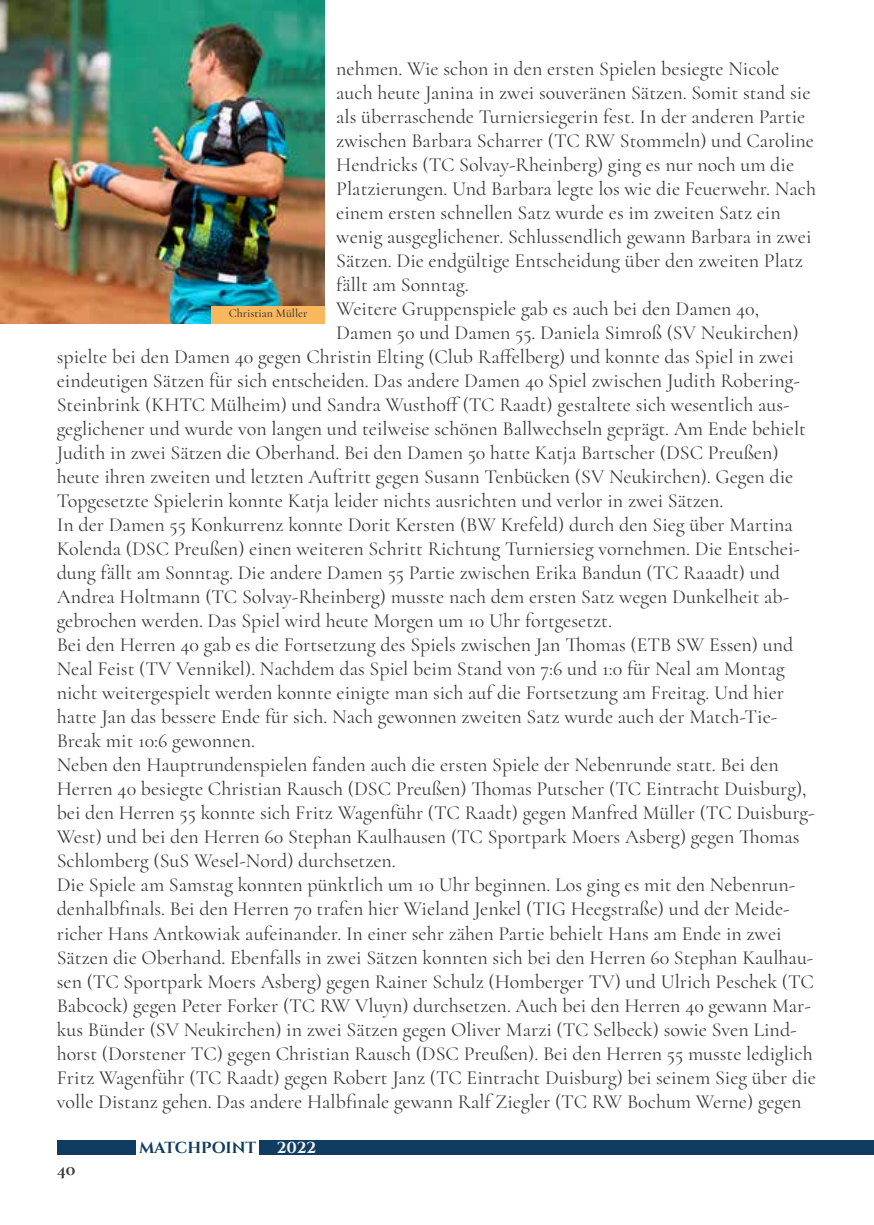
<style>
.page{position:relative;width:874px;height:1225px;background:#fff}
.page>*{position:absolute;margin:0;border:0;box-sizing:border-box;transform-origin:0 0}
.t1{font:20px "Cormorant";color:#363635}
.t2{font:700 20px "Cormorant";color:#363635}
.t3{font:700 16px "Cinzel";color:#103c61}
.t4{font:700 16px "Cinzel";color:#f4f0ed}
.t5{font:500 12px "Cormorant";color:#363635}
</style>
<div class="page">
<img style="left:0;top:0;width:325px;height:323px">
<div style="left:57px;top:1140px;width:79px;height:14px;background:#103c61"></div>
<div style="left:259px;top:1140px;width:614px;height:14px;background:#103c61"></div>
<div style="left:211px;top:306px;width:114px;height:17px;background:#f9b75e"></div>
<p class="t1" style="left:336px;top:57px;width:444px">nehmen. Wie schon in den ersten Spielen besiegte Nicole</p>
<p class="t1" style="left:336px;top:81px;width:475px">auch heute Janina in zwei souveränen Sätzen. Somit stand sie</p>
<p class="t1" style="left:336px;top:105px;width:470px">als überraschende Turniersiegerin fest. In der anderen Partie</p>
<p class="t1" style="left:336px;top:129px;width:479px">zwischen Barbara Scharrer (TC RW Stommeln) und Caroline</p>
<p class="t1" style="left:336px;top:153px;width:459px">Hendricks (TC Solvay-Rheinberg) ging es nur noch um die</p>
<p class="t1" style="left:336px;top:177px;width:481px">Platzierungen. Und Barbara legte los wie die Feuerwehr. Nach</p>
<p class="t1" style="left:336px;top:201px;width:446px">einem ersten schnellen Satz wurde es im zweiten Satz ein</p>
<p class="t1" style="left:336px;top:225px;width:476px">wenig ausgeglichener. Schlussendlich gewann Barbara in zwei</p>
<p class="t1" style="left:336px;top:249px;width:468px">Sätzen. Die endgültige Entscheidung über den zweiten Platz</p>
<p class="t1" style="left:336px;top:273px;width:134px">fällt am Sonntag.</p>
<p class="t1" style="left:336px;top:297px;width:424px">Weitere Gruppenspiele gab es auch bei den Damen 40,</p>
<p class="t1" style="left:336px;top:321px;width:463px">Damen 50 und Damen 55. Daniela Simroß (SV Neukirchen)</p>
<p class="t1" style="left:57px;top:345px;width:738px">spielte bei den Damen 40 gegen Christin Elting (Club Raffelberg) und konnte das Spiel in zwei</p>
<p class="t1" style="left:57px;top:369px;width:744px">eindeutigen Sätzen für sich entscheiden. Das andere Damen 40 Spiel zwischen Judith Robering-</p>
<p class="t1" style="left:57px;top:393px;width:734px">Steinbrink (KHTC Mülheim) und Sandra Wusthoff (TC Raadt) gestaltete sich wesentlich aus-</p>
<p class="t1" style="left:57px;top:417px;width:750px">geglichener und wurde von langen und teilweise schönen Ballwechseln geprägt. Am Ende behielt</p>
<p class="t1" style="left:57px;top:441px;width:723px">Judith in zwei Sätzen die Oberhand. Bei den Damen 50 hatte Katja Bartscher (DSC Preußen)</p>
<p class="t1" style="left:57px;top:465px;width:737px">heute ihren zweiten und letzten Auftritt gegen Susann Tenbücken (SV Neukirchen). Gegen die</p>
<p class="t1" style="left:57px;top:489px;width:667px">Topgesetzte Spielerin konnte Katja leider nichts ausrichten und verlor in zwei Sätzen.</p>
<p class="t1" style="left:57px;top:513px;width:737px">In der Damen 55 Konkurrenz konnte Dorit Kersten (BW Krefeld) durch den Sieg über Martina</p>
<p class="t1" style="left:57px;top:537px;width:744px">Kolenda (DSC Preußen) einen weiteren Schritt Richtung Turniersieg vornehmen. Die Entschei-</p>
<p class="t1" style="left:57px;top:561px;width:724px">dung fällt am Sonntag. Die andere Damen 55 Partie zwischen Erika Bandun (TC Raaadt) und</p>
<p class="t1" style="left:57px;top:585px;width:733px">Andrea Holtmann (TC Solvay-Rheinberg) musste nach dem ersten Satz wegen Dunkelheit ab-</p>
<p class="t1" style="left:57px;top:609px;width:556px">gebrochen werden. Das Spiel wird heute Morgen um 10 Uhr fortgesetzt.</p>
<p class="t1" style="left:57px;top:633px;width:737px">Bei den Herren 40 gab es die Fortsetzung des Spiels zwischen Jan Thomas (ETB SW Essen) und</p>
<p class="t1" style="left:57px;top:657px;width:729px">Neal Feist (TV Vennikel). Nachdem das Spiel beim Stand von 7:6 und 1:0 für Neal am Montag</p>
<p class="t1" style="left:57px;top:681px;width:728px">nicht weitergespielt werden konnte einigte man sich auf die Fortsetzung am Freitag. Und hier</p>
<p class="t1" style="left:57px;top:705px;width:721px">hatte Jan das bessere Ende für sich. Nach gewonnen zweiten Satz wurde auch der Match-Tie-</p>
<p class="t1" style="left:57px;top:729px;width:200px">Break mit 10:6 gewonnen.</p>
<p class="t1" style="left:57px;top:753px;width:723px">Neben den Hauptrundenspielen fanden auch die ersten Spiele der Nebenrunde statt. Bei den</p>
<p class="t1" style="left:57px;top:777px;width:751px">Herren 40 besiegte Christian Rausch (DSC Preußen) Thomas Putscher (TC Eintracht Duisburg),</p>
<p class="t1" style="left:57px;top:801px;width:759px">bei den Herren 55 konnte sich Fritz Wagenführ (TC Raadt) gegen Manfred Müller (TC Duisburg-</p>
<p class="t1" style="left:57px;top:825px;width:744px">West) und bei den Herren 60 Stephan Kaulhausen (TC Sportpark Moers Asberg) gegen Thomas</p>
<p class="t1" style="left:57px;top:849px;width:340px">Schlomberg (SuS Wesel-Nord) durchsetzen.</p>
<p class="t1" style="left:57px;top:873px;width:739px">Die Spiele am Samstag konnten pünktlich um 10 Uhr beginnen. Los ging es mit den Nebenrun-</p>
<p class="t1" style="left:57px;top:897px;width:734px">denhalbfinals. Bei den Herren 70 trafen hier Wieland Jenkel (TIG Heegstraße) und der Meide-</p>
<p class="t1" style="left:57px;top:921px;width:726px">richer Hans Antkowiak aufeinander. In einer sehr zähen Partie behielt Hans am Ende in zwei</p>
<p class="t1" style="left:57px;top:945px;width:757px">Sätzen die Oberhand. Ebenfalls in zwei Sätzen konnten sich bei den Herren 60 Stephan Kaulhau-</p>
<p class="t1" style="left:57px;top:969px;width:758px">sen (TC Sportpark Moers Asberg) gegen Rainer Schulz (Homberger TV) und Ulrich Peschek (TC</p>
<p class="t1" style="left:57px;top:993px;width:755px">Babcock) gegen Peter Forker (TC RW Vluyn) durchsetzen. Auch bei den Herren 40 gewann Mar-</p>
<p class="t1" style="left:57px;top:1017px;width:741px">kus Bünder (SV Neukirchen) in zwei Sätzen gegen Oliver Marzi (TC Selbeck) sowie Sven Lind-</p>
<p class="t1" style="left:57px;top:1041px;width:757px">horst (Dorstener TC) gegen Christian Rausch (DSC Preußen). Bei den Herren 55 musste lediglich</p>
<p class="t1" style="left:57px;top:1065px;width:760px">Fritz Wagenführ (TC Raadt) gegen Robert Janz (TC Eintracht Duisburg) bei seinem Sieg über die</p>
<p class="t1" style="left:57px;top:1089px;width:746px">volle Distanz gehen. Das andere Halbfinale gewann Ralf Ziegler (TC RW Bochum Werne) gegen</p>
<p class="t5" style="left:228px;top:306px;width:80px">Christian Müller</p>
<p class="t2" style="left:57px;top:1156px;width:20px">40</p>
<p class="t3" style="left:139px;top:1137px;width:119px">MATCHPOINT</p>
<p class="t4" style="left:276px;top:1137px;width:41px">2022</p>
</div>
